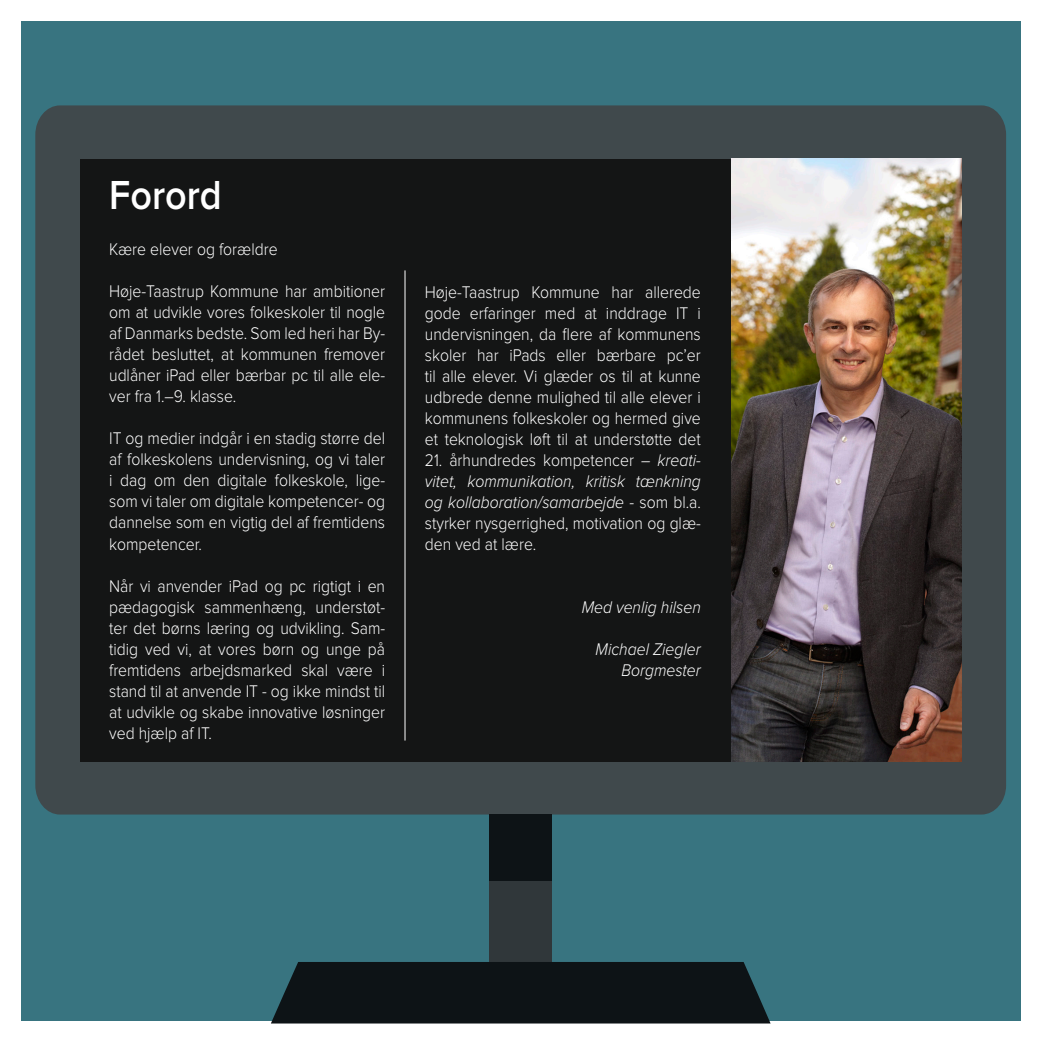
<style>
.page{position:relative;width:1042px;height:1042px;background:#fff}
.page>*{position:absolute;margin:0;border:0;box-sizing:border-box;transform-origin:0 0}
.t1{font:600 42px "Proxima Nova";color:#fff;scale:.9 1}
.t2{font:300 17.5px/21px "Proxima Nova";color:#fff;text-align:justify;scale:.9 1}
.t3{font:italic 300 17.5px "Proxima Nova";color:#fff;scale:.9 1}
.s1{font-style:italic}
</style>
<div class="page">
<div style="left:21px;top:21px;width:1000px;height:1000px;background:#387480"></div>
<div style="left:35px;top:105px;width:971px;height:709px;background:#40494c"></div>
<div style="left:80px;top:159px;width:881px;height:602px;background:#141515"></div>
<div style="left:489px;top:814px;width:63px;height:148px;background:#30373a"></div>
<div style="left:271px;top:962px;width:499px;height:61px;background:#0d1316"></div>
<div style="left:489px;top:814px;width:63px;height:66px;background:#0d1316"></div>
<img style="left:732px;top:159px;width:230px;height:602px">
<hr style="left:404px;top:270px;width:1px;height:470px;background:#fff">
<p class="t1" style="left:109px;top:171px;width:127px">Forord</p>
<p class="t2" style="left:109px;top:239px;width:189px">Kære elever og forældre</p>
<p class="t2" style="left:109px;top:281px;width:308px">Høje-Taastrup Kommune har ambitioner om at udvikle vores folkeskoler til nogle af Danmarks bedste. Som led heri har By&shy;rådet besluttet, at kommunen fremover udlåner iPad eller bærbar pc til alle ele&shy;ver fra 1.–9. klasse.</p>
<p class="t2" style="left:109px;top:428px;width:308px">IT og medier indgår i en stadig større del af folkeskolens undervisning, og vi taler i dag om den digitale folkeskole, lige&shy;som vi taler om digitale kompetencer- og dannelse som en vigtig del af fremtidens kompetencer.</p>
<p class="t2" style="left:109px;top:575px;width:308px">Når vi anvender iPad og pc rigtigt i en pædagogisk sammenhæng, understøt&shy;ter det børns læring og udvikling. Sam&shy;tidig ved vi, at vores børn og unge på fremtidens arbejdsmarked skal være i stand til at anvende IT - og ikke mindst til at udvikle og skabe innovative løsninger ved hjælp af IT.</p>
<p class="t2" style="left:425px;top:282px;width:308px">Høje-Taastrup Kommune har allerede gode erfaringer med at inddrage IT i undervisningen, da flere af kommunens skoler har iPads eller bærbare pc’er til alle elever. Vi glæder os til at kunne udbrede denne mulighed til alle elever i kommunens folkeskoler og hermed give et teknologisk løft til at understøtte det</p>
<p class="t2" style="left:425px;top:450px;width:308px">21. århundredes kompetencer <span class="s1">– kreati&shy;vitet, kommunikation, kritisk tænkning og kollaboration/samarbejde -</span> som bl.a. styrker nysgerrighed, motivation og glæ&shy;den ved at lære.</p>
<p class="t3" style="left:582px;top:598px;width:134px">Med venlig hilsen</p>
<p class="t3" style="left:595px;top:640px;width:118px">Michael Ziegler</p>
<p class="t3" style="left:621px;top:661px;width:90px">Borgmester</p>
</div>
